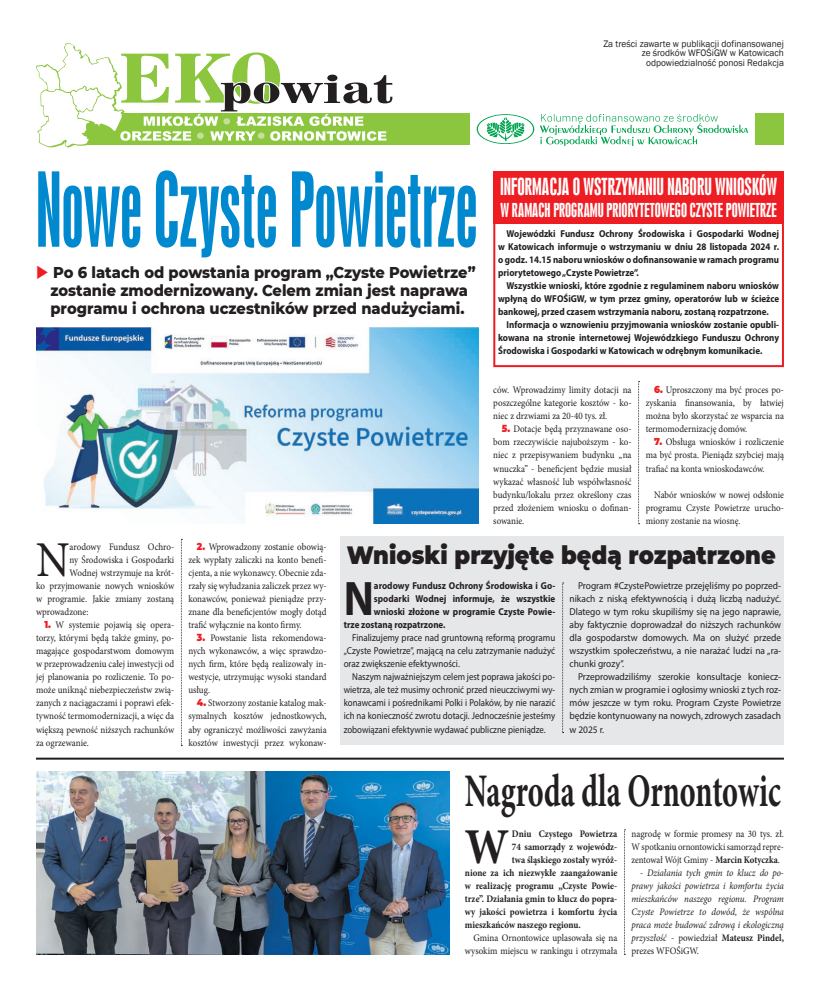
<style>
.page{position:relative;width:820px;height:993px;background:#fff}
.page>*{position:absolute;margin:0;border:0;box-sizing:border-box;transform-origin:0 0}
.Tekst{font:96.3px "Swis 924 EU";color:#0089cf;scale:.72 1}
.Tekst-2{font:50.1px "Minion Pro";color:#231f20;scale:.9 1}
.Tekst-3{font:700 50.1px "Minion Pro";color:#231f20;scale:.9 1}
.Tekst-4{font:700 48.7px "Myriad Pro";color:#231f20;scale:.9 1}
.Tekst-5{font:700 46.7px "Minion Pro";color:#231f20;scale:.65 1}
.Tekst-6{font:900 25px "Montserrat";color:#231f20;scale:.9 1}
.Tekst-7{font:22px "Swis 924 EU";color:#fff;scale:.9 1}
.Tekst-8{font:18px "Swis 924 EU";color:#fff;scale:.9 1}
.Tekst-9{font:800 16px/18px "Montserrat";color:#231f20;text-align:center;scale:.91 1}
.Tekst-10{font:10px/13px "Minion Pro";color:#231f20;text-align:justify;scale:.9 1}
.Tekst-11{font:700 10px/13px "Myriad Pro";color:#231f20;text-align:justify;scale:.9 1}
.Tekst-12{font:10px/13px "Myriad Pro";color:#231f20;text-align:justify;scale:.94 1}
.Tekst-13{font:10px/13px "Myriad Pro";color:#231f20;text-align:justify;scale:.88 1}
.Tekst-14{font:700 10px "Minion Pro";color:#231f20;scale:.9 1}
.Tekst-15{font:italic 10px/13px "Minion Pro";letter-spacing:-.005em;color:#231f20;text-align:justify;scale:.9 1}
.Tekst-16{font:10px/13px "Myriad Pro";color:#231f20;text-align:justify;scale:.9 1}
.tekst{font:9.7px/9.7px "Franklin Gothic";color:#231f20;text-align:right;scale:.96 1}
.s1{color:#ee1d23}
.s2{font-family:"Montserrat";font-weight:900;color:#ee1d23}
.s3{font-weight:700}
.s4{font-style:normal}
.s5{font-weight:700;font-style:normal}
</style>
<div class="page">
<div style="left:493px;top:171px;width:290px;height:52px;background:#ee1d23"></div>
<div style="left:84px;top:113px;width:385px;height:31px;background:#8bc63e"></div>
<div style="left:755px;top:113px;width:28px;height:31px;background:#8bc63e"></div>
<svg style="left:36px;top:42px;width:358px;height:106px"></svg>
<svg style="left:476px;top:114px;width:271px;height:31px"></svg>
<img style="left:36px;top:771px;width:413px;height:183px">
<hr style="left:36px;top:757px;width:747px;height:2px;background:#231f20">
<div style="left:493px;top:171px;width:290px;height:196px;border:2px solid #ee1d23"></div>
<div style="left:341px;top:536px;width:442px;height:209px;background:#e6e7e9"></div>
<img style="left:36px;top:328px;width:442px;height:195px">
<svg style="left:181px;top:539px;width:1px;height:207px"></svg>
<svg style="left:638px;top:381px;width:1px;height:143px"></svg>
<svg style="left:562px;top:582px;width:1px;height:151px"></svg>
<svg style="left:624px;top:829px;width:1px;height:125px"></svg>
<p class="tekst" style="left:603px;top:39px;width:189px">Za treści zawarte w publikacji dofinansowanej ze środków WFOŚiGW w Katowicach odpowiedzialność ponosi Redakcja</p>
<p class="Tekst" style="left:36px;top:152px;width:614px">Nowe Czyste Powietrze</p>
<p class="Tekst-9" style="left:36px;top:262px;width:484px"><span class="s1">◆</span> Po 6 latach od powstania program „Czyste Powietrze” zostanie zmodernizowany. Celem zmian jest naprawa programu i ochrona uczestników przed nadużyciami.</p>
<p class="Tekst-7" style="left:500px;top:173px;width:309px">INFORMACJA O WSTRZYMANIU NABORU WNIOSKÓW</p>
<p class="Tekst-8" style="left:500px;top:199px;width:308px">W RAMACH PROGRAMU PRIORYTETOWEGO CZYSTE POWIETRZE</p>
<p class="Tekst-11" style="left:498px;top:226px;width:313px;text-indent:9px">Wojewódzki Fundusz Ochrony Środowiska i Gospodarki Wodnej w Katowicach informuje o wstrzymaniu w dniu 28 listopada 2024 r. o godz. 14.15 naboru wniosków o dofinansowanie w ramach programu priorytetowego „Czyste Powietrze”.</p>
<p class="Tekst-11" style="left:498px;top:278px;width:313px;text-indent:9px">Wszystkie wnioski, które zgodnie z regulaminem naboru wniosków wpłyną do WFOŚiGW, w tym przez gminy, operatorów lub w ścieżce bankowej, przed czasem wstrzymania naboru, zostaną rozpatrzone.</p>
<p class="Tekst-11" style="left:498px;top:317px;width:313px;text-indent:9px">Informacja o wznowieniu przyjmowania wniosków zostanie opubli&shy;kowana na stronie internetowej Wojewódzkiego Funduszu Ochrony Środowiska i Gospodarki w Katowicach w odrębnym komunikacie.</p>
<p class="Tekst-10" style="left:493px;top:383px;width:155px">ców. Wprowadzimy limity dotacji na poszczególne kategorie kosztów - ko&shy;niec z drzwiami za 20-40 tys. zł.</p>
<p class="Tekst-10" style="left:493px;top:422px;width:155px;text-indent:9px"><span class="s2">5.</span> Dotacje będą przyznawane oso&shy;bom rzeczywiście najuboższym - ko&shy;niec z przepisywaniem budynku „na wnuczka” - beneficjent będzie musiał wykazać własność lub współwłasność budynku/lokalu przez określony czas przed złożeniem wniosku o dofinan&shy;sowanie.</p>
<p class="Tekst-10" style="left:645px;top:383px;width:155px;text-indent:9px"><span class="s2">6.</span> Uproszczony ma być proces po&shy;zyskania finansowania, by łatwiej można było skorzystać ze wsparcia na termomodernizację domów.</p>
<p class="Tekst-10" style="left:645px;top:435px;width:155px;text-indent:9px"><span class="s2">7.</span> Obsługa wniosków i rozliczenie ma być prosta. Pieniądz szybciej mają trafiać na konta wnioskodawców.</p>
<p class="Tekst-10" style="left:645px;top:488px;width:155px;text-indent:9px">Nabór wniosków w nowej odsłonie programu Czyste Powietrze urucho&shy;miony zostanie na wiosnę.</p>
<p class="Tekst-2" style="left:36px;top:526px;width:39px">N</p>
<p class="Tekst-10" style="left:70px;top:540px;width:118px">arodowy Fundusz Ochro-</p>
<p class="Tekst-10" style="left:70px;top:553px;width:118px">ny Środowiska i Gospodarki</p>
<p class="Tekst-10" style="left:70px;top:566px;width:118px">Wodnej wstrzymuje na krót-</p>
<p class="Tekst-10" style="left:36px;top:579px;width:155px">ko przyjmowanie nowych wniosków</p>
<p class="Tekst-10" style="left:36px;top:592px;width:155px">w programie. Jakie zmiany zostaną</p>
<p class="Tekst-10" style="left:36px;top:605px;width:60px">wprowadzone:</p>
<p class="Tekst-10" style="left:36px;top:618px;width:155px;text-indent:9px"><span class="s2">1.</span> W systemie pojawią się opera&shy;torzy, którymi będą także gminy, po&shy;magające gospodarstwom domowym w przeprowadzeniu całej inwestycji od jej planowania po rozliczenie. To po&shy;może uniknąć niebezpieczeństw zwią&shy;zanych z naciągaczami i poprawi efek&shy;tywność termomodernizacji, a więc da większą pewność niższych rachunków za ogrzewanie.</p>
<p class="Tekst-10" style="left:188px;top:540px;width:155px;text-indent:9px"><span class="s2">2.</span> Wprowadzony zostanie obowią&shy;zek wypłaty zaliczki na konto benefi&shy;cjenta, a nie wykonawcy. Obecnie zda&shy;rzały się wyłudzania zaliczek przez wy&shy;konawców, ponieważ pieniądze przy&shy;znane dla beneficjentów mogły dotąd trafić wyłącznie na konto firmy.</p>
<p class="Tekst-10" style="left:188px;top:631px;width:155px;text-indent:9px"><span class="s2">3.</span> Powstanie lista rekomendowa&shy;nych wykonawców, a więc sprawdzo&shy;nych firm, które będą realizowały in&shy;westycje, utrzymując wysoki standard usług.</p>
<p class="Tekst-10" style="left:188px;top:696px;width:155px;text-indent:9px"><span class="s2">4.</span> Stworzony zostanie katalog mak&shy;symalnych kosztów jednostkowych, aby ograniczyć możliwości zawyżania kosztów inwestycji przez wykonaw-</p>
<p class="Tekst-6" style="left:347px;top:535px;width:478px">Wnioski przyjęte będą rozpatrzone</p>
<p class="Tekst-4" style="left:343px;top:566px;width:35px">N</p>
<p class="Tekst-11" style="left:374px;top:578px;width:203px">arodowy Fundusz Ochrony Środowiska i Go-</p>
<p class="Tekst-11" style="left:374px;top:591px;width:203px">spodarki Wodnej informuje, że wszystkie</p>
<p class="Tekst-11" style="left:374px;top:604px;width:203px">wnioski złożone w programie Czyste Powie-</p>
<p class="Tekst-11" style="left:343px;top:617px;width:115px">trze zostaną rozpatrzone.</p>
<p class="Tekst-16" style="left:343px;top:631px;width:236px;text-indent:9px">Finalizujemy prace nad gruntowną reformą programu „Czyste Powietrze”, mającą na celu zatrzymanie nadużyć oraz zwiększenie efektywności.</p>
<p class="Tekst-13" style="left:343px;top:670px;width:242px;text-indent:9px">Naszym najważniejszym celem jest poprawa jakości po&shy;wietrza, ale też musimy ochronić przed nieuczciwymi wy&shy;konawcami i pośrednikami Polki i Polaków, by nie narazić ich na konieczność zwrotu dotacji. Jednocześnie jesteśmy zobowiązani efektywnie wydawać publiczne pieniądze.</p>
<p class="Tekst-12" style="left:569px;top:578px;width:226px;text-indent:9px">Program #CzystePowietrze przejęliśmy po poprzed&shy;nikach z niską efektywnością i dużą liczbą nadużyć.<br>Dlatego w tym roku skupiliśmy się na jego naprawie, aby faktycznie doprowadzał do niższych rachunków dla gospodarstw domowych. Ma on służyć przede wszystkim społeczeństwu, a nie narażać ludzi na „ra&shy;chunki grozy”.</p>
<p class="Tekst-12" style="left:569px;top:670px;width:226px;text-indent:9px">Przeprowadziliśmy szerokie konsultacje koniecz&shy;nych zmian w programie i ogłosimy wnioski z tych roz&shy;mów jeszcze w tym roku. Program Czyste Powietrze będzie kontynuowany na nowych, zdrowych zasadach w 2025 r.</p>
<p class="Tekst-5" style="left:464px;top:757px;width:487px">Nagroda dla Ornontowic</p>
<p class="Tekst-3" style="left:464px;top:811px;width:51px">W</p>
<p class="Tekst-14" style="left:511px;top:826px;width:119px">Dniu Czystego Powietrza</p>
<p class="Tekst-14" style="left:511px;top:839px;width:119px">74 samorządy z wojewódz-</p>
<p class="Tekst-14" style="left:511px;top:852px;width:119px">twa śląskiego zostały wyróż-</p>
<p class="Tekst-14" style="left:464px;top:865px;width:171px">nione za ich niezwykłe zaangażowanie</p>
<p class="Tekst-14" style="left:464px;top:878px;width:171px">w realizację programu „Czyste Powie-</p>
<p class="Tekst-14" style="left:464px;top:891px;width:171px">trze”. Działania gmin to klucz do popra-</p>
<p class="Tekst-14" style="left:464px;top:904px;width:171px">wy jakości powietrza i komfortu życia</p>
<p class="Tekst-14" style="left:464px;top:917px;width:130px">mieszkańców naszego regionu.</p>
<p class="Tekst-10" style="left:464px;top:931px;width:171px;text-align:right">Gmina Ornontowice uplasowała się na wysokim miejscu w rankingu i otrzymała</p>
<p class="Tekst-10" style="left:631px;top:827px;width:171px">nagrodę w formie promesy na 30 tys. zł.<br>W spotkaniu ornontowicki samorząd repre&shy;zentował Wójt Gminy - <span class="s3">Marcin Kotyczka</span>.</p>
<p class="Tekst-15" style="left:631px;top:866px;width:171px;text-indent:9px">- Działania tych gmin to klucz do po&shy;prawy jakości powietrza i komfortu życia mieszkańców naszego regionu. Program Czyste Powietrze to dowód, że wspólna praca może budować zdrową i ekologiczną przyszłość - <span class="s4">powiedział</span> <span class="s5">Mateusz Pindel, </span><span class="s4">prezes WFOŚiGW.</span></p>
</div>
